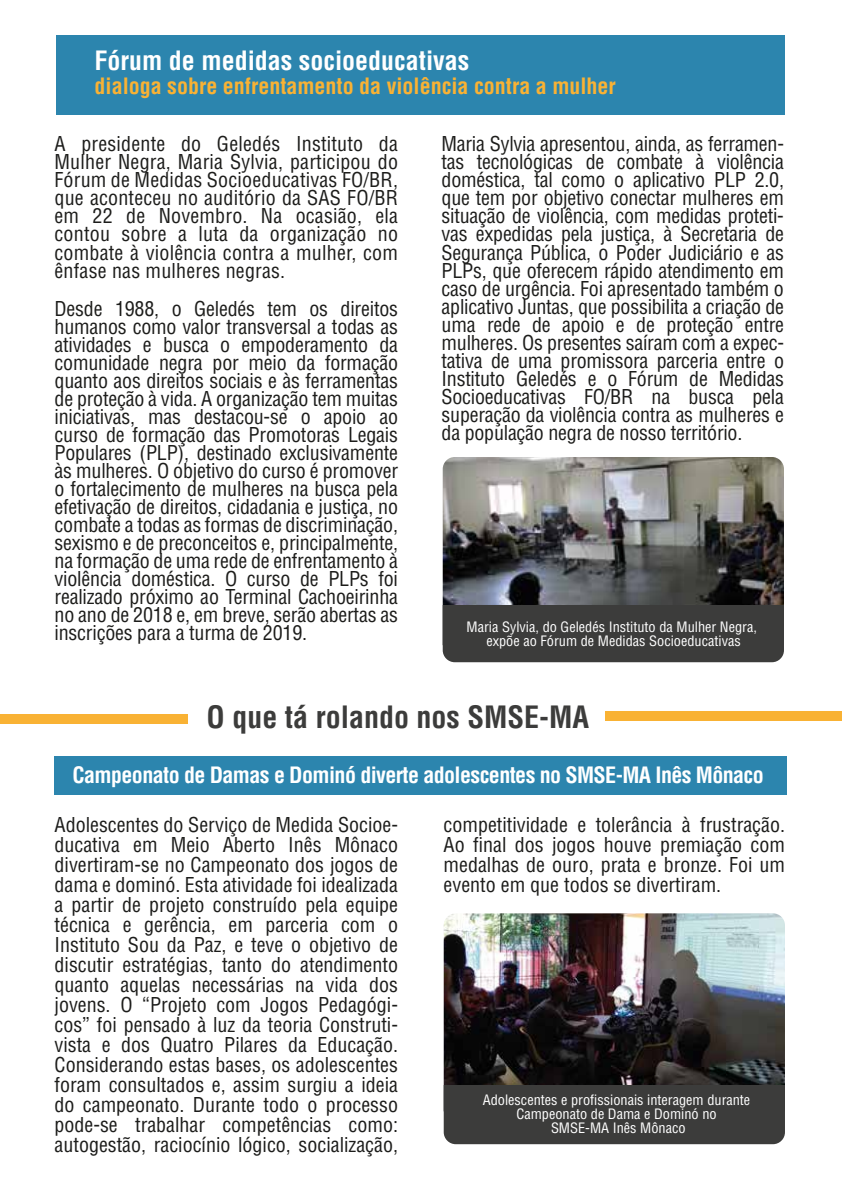
<style>
.page{position:relative;width:842px;height:1191px;background:#fff}
.page>*{position:absolute;margin:0;border:0;box-sizing:border-box;transform-origin:0 0}
.t1{font:700 condensed 30px "Helvetica LT Std";color:#3c3c3b}
.t2{font:700 condensed 26px "Helvetica LT Std";color:#fff}
.t3{font:700 condensed 22px "Helvetica LT Std";letter-spacing:-.025em;color:#fff}
.t4{font:700 condensed 22px "Helvetica LT Std";color:#f9b234}
.t5{font:condensed 20px/18px "Helvetica LT Std";color:#1d1d1b;text-align:justify}
.t6{font:condensed 14px/14px "Helvetica LT Std";color:#fff;text-align:center}
</style>
<div class="page">
<div style="left:57px;top:35px;width:728px;height:79px;background:#2c85ae"></div>
<div style="left:55px;top:756px;width:732px;height:38px;background:#2c85ae"></div>
<img style="left:444px;top:913px;width:341px;height:172px">
<div style="left:444px;top:1085px;width:341px;height:59px;background:#3c3c3b"></div>
<div style="left:0;top:714px;width:187px;height:10px;background:#f9b234"></div>
<div style="left:606px;top:711px;width:236px;height:10px;background:#f9b234"></div>
<img style="left:443px;top:457px;width:341px;height:148px">
<div style="left:443px;top:605px;width:341px;height:57px;background:#3c3c3b"></div>
<h2 class="t2" style="left:95px;top:44px;width:376px">Fórum de medidas socioeducativas</h2>
<p class="t4" style="left:95px;top:72px;width:523px">dialoga sobre enfrentamento da violência contra a mulher</p>
<p class="t5" style="left:55px;top:135px;width:345px">A presidente do Geledés Instituto da Mulher Negra, Maria Sylvia, participou do Fórum de Medidas Socioeducativas FO/BR, que aconteceu no auditório da SAS FO/BR em 22 de Novembro. Na ocasião, ela contou sobre a luta da organização no combate à violência contra a mulher, com ênfase nas mulheres negras.</p>
<p class="t5" style="left:55px;top:299px;width:345px">Desde 1988, o Geledés tem os direitos humanos como valor transversal a todas as atividades e busca o empoderamento da comunidade negra por meio da formação quanto aos direitos sociais e às ferramentas de proteção à vida. A organização tem muitas iniciativas, mas destacou-se o apoio ao curso de formação das Promotoras Legais Populares (PLP), destinado exclusivamente às mulheres. O objetivo do curso é promover o fortalecimento de mulheres na busca pela efetivação de direitos, cidadania e justiça, no combate a todas as formas de discriminação, sexismo e de preconceitos e, principalmente, na formação de uma rede de enfrentamento à violência doméstica. O curso de PLPs foi realizado próximo ao Terminal Cachoeirinha no ano de 2018 e, em breve, serão abertas as inscrições para a turma de 2019.</p>
<p class="t5" style="left:442px;top:135px;width:344px">Maria Sylvia apresentou, ainda, as ferramen&shy;tas tecnológicas de combate à violência doméstica, tal como o aplicativo PLP 2.0, que tem por objetivo conectar mulheres em situação de violência, com medidas proteti&shy;vas expedidas pela justiça, à Secretaria de Segurança Pública, o Poder Judiciário e as PLPs, que oferecem rápido atendimento em caso de urgência. Foi apresentado também o aplicativo Juntas, que possibilita a criação de uma rede de apoio e de proteção entre mulheres. Os presentes saíram com a expec&shy;tativa de uma promissora parceria entre o Instituto Geledés e o Fórum de Medidas Socioeducativas FO/BR na busca pela superação da violência contra as mulheres e da população negra de nosso território.</p>
<p class="t6" style="left:467px;top:620px;width:292px">Maria Sylvia, do Geledés Instituto da Mulher Negra, expõe ao Fórum de Medidas Socioeducativas</p>
<h1 class="t1" style="left:207px;top:698px;width:384px">O que tá rolando nos SMSE-MA</h1>
<p class="t3" style="left:73px;top:761px;width:693px">Campeonato de Damas e Dominó diverte adolescentes no SMSE-MA Inês Mônaco</p>
<p class="t5" style="left:55px;top:815px;width:345px;line-height:20px">Adolescentes do Serviço de Medida Socioe&shy;ducativa em Meio Aberto Inês Mônaco divertiram-se no Campeonato dos jogos de dama e dominó. Esta atividade foi idealizada a partir de projeto construído pela equipe técnica e gerência, em parceria com o Instituto Sou da Paz, e teve o objetivo de discutir estratégias, tanto do atendimento quanto aquelas necessárias na vida dos jovens. O “Projeto com Jogos Pedagógi&shy;cos” foi pensado à luz da teoria Construti&shy;vista e dos Quatro Pilares da Educação.<br>Considerando estas bases, os adolescentes foram consultados e, assim surgiu a ideia do campeonato. Durante todo o processo pode-se trabalhar competências como: autogestão, raciocínio lógico, socialização,</p>
<p class="t5" style="left:444px;top:815px;width:343px;line-height:20px">competitividade e tolerância à frustração.<br>Ao final dos jogos houve premiação com medalhas de ouro, prata e bronze. Foi um evento em que todos se divertiram.</p>
<p class="t6" style="left:483px;top:1093px;width:269px">Adolescentes e profissionais interagem durante<br>Campeonato de Dama e Dominó no<br>SMSE-MA Inês Mônaco</p>
</div>
